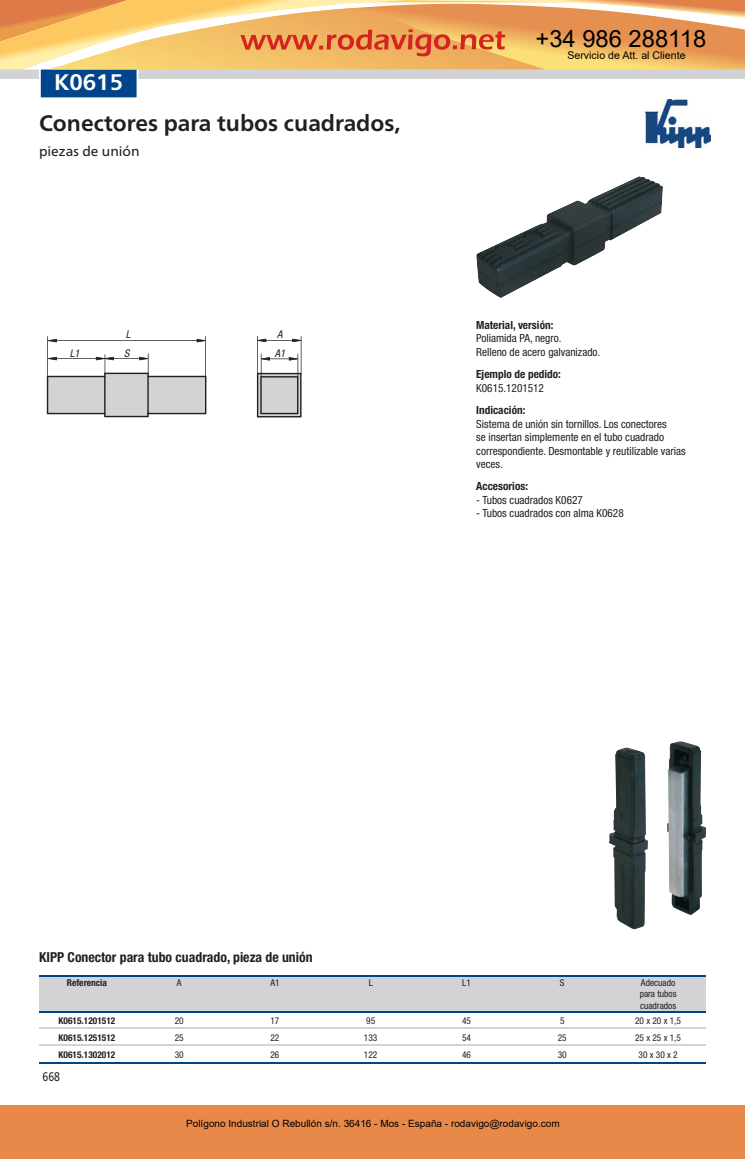
<style>
.page{position:relative;width:745px;height:1159px;background:#fff}
.page>*{position:absolute;margin:0;border:0;box-sizing:border-box;transform-origin:0 0}
.t1{font:23.75px "Arial";color:#000}
.t2{font:700 22.5px "Frutiger Neue LTW1 G";color:#231f20}
.t3{font:700 22.5px "Frutiger Neue LTW1 G";color:#fff}
.t4{font:700 condensed 13.75px "Helvetica Neue LTW1 G";color:#231f20}
.t5{font:13.75px "Frutiger Neue LTW1 G";color:#231f20}
.t6{font:12.5px "Frutiger Neue LTW1 G";color:#231f20;scale:.81 1}
.t7{font:condensed 11.25px/13.5px "Helvetica Neue LTW1 G";color:#231f20}
.t8{font:700 condensed 11.25px "Helvetica Neue LTW1 G";color:#231f20}
.t9{font:10.62px "Arial";color:#000}
.t10{font:italic condensed 10.62px "Helvetica Neue LTW1 G";color:#231f20}
.t11{font:10px "Arial";color:#000}
.t12{font:condensed 9.38px/11.6px "Helvetica Neue LTW1 G";color:#231f20}
.t13{font:700 condensed 9.38px "Helvetica Neue LTW1 G";color:#231f20}
</style>
<div class="page">
<img style="left:645px;top:100px;width:65px;height:48px">
<img style="left:476px;top:176px;width:186px;height:122px">
<hr style="left:257px;top:336px;width:1px;height:38px;background:#231f20">
<hr style="left:300px;top:336px;width:1px;height:38px;background:#231f20">
<hr style="left:258px;top:340px;width:42px;height:1px;background:#231f20">
<hr style="left:49px;top:340px;width:155px;height:1px;background:#231f20">
<hr style="left:47px;top:336px;width:1px;height:41px;background:#231f20">
<hr style="left:205px;top:336px;width:1px;height:41px;background:#231f20">
<svg style="left:196px;top:339px;width:10px;height:3px"></svg>
<svg style="left:292px;top:339px;width:9px;height:3px"></svg>
<svg style="left:48px;top:339px;width:9px;height:3px"></svg>
<svg style="left:47px;top:353px;width:159px;height:64px"></svg>
<svg style="left:257px;top:353px;width:44px;height:64px"></svg>
<svg style="left:257px;top:339px;width:9px;height:3px"></svg>
<img style="left:608px;top:741px;width:97px;height:188px">
<hr style="left:39px;top:976px;width:666px;height:1px;background:#00448c">
<div style="left:39px;top:977px;width:666px;height:34px;background:#d1d3d4"></div>
<hr style="left:39px;top:1011px;width:666px;height:1px;background:#00448c">
<hr style="left:39px;top:1027px;width:666px;height:1px;background:#d1d3d4">
<hr style="left:39px;top:1044px;width:666px;height:2px;background:#d1d3d4">
<hr style="left:39px;top:1062px;width:666px;height:1px;background:#00448c">
<div style="left:0;top:1105px;width:744px;height:54px;background:#e88949"></div>
<svg style="left:0;top:0;width:744px;height:98px"></svg>
<h1 class="t1" style="left:535px;top:22px;width:172px">+34 986 288118</h1>
<h2 class="t3" style="left:54px;top:74px;width:70px">K0615</h2>
<h2 class="t2" style="left:39px;top:115px;width:362px">Conectores para tubos cuadrados,</h2>
<p class="t5" style="left:39px;top:146px;width:102px">piezas de unión</p>
<p class="t10" style="left:126px;top:328px;width:6px">L</p>
<p class="t10" style="left:277px;top:328px;width:7px">A</p>
<p class="t10" style="left:70px;top:347px;width:11px">L1</p>
<p class="t10" style="left:124px;top:347px;width:7px">S</p>
<p class="t10" style="left:274px;top:347px;width:12px">A1</p>
<p class="t9" style="left:567px;top:48px;width:120px">Servicio de Att. al Cliente</p>
<p class="t8" style="left:476px;top:321px;width:79px">Material, versión:</p>
<p class="t7" style="left:476px;top:333px;width:125px">Poliamida PA, negro.<br>Relleno de acero galvanizado.</p>
<p class="t8" style="left:476px;top:370px;width:86px">Ejemplo de pedido:</p>
<p class="t7" style="left:476px;top:382px;width:69px">K0615.1201512</p>
<p class="t8" style="left:476px;top:406px;width:51px">Indicación:</p>
<p class="t7" style="left:476px;top:418px;width:211px">Sistema de unión sin tornillos. Los conectores<br>se insertan simplemente en el tubo cuadrado correspondiente. Desmontable y reutilizable varias veces.</p>
<p class="t8" style="left:476px;top:482px;width:53px">Accesorios:</p>
<p class="t7" style="left:476px;top:494px;width:108px">- Tubos cuadrados K0627</p>
<p class="t7" style="left:476px;top:508px;width:149px">- Tubos cuadrados con alma K0628</p>
<p class="t4" style="left:39px;top:952px;width:275px">KIPP Conector para tubo cuadrado, pieza de unión</p>
<p class="t13" style="left:67px;top:979px;width:41px">Referencia</p>
<p class="t12" style="left:177px;top:978px;width:6px">A</p>
<p class="t12" style="left:270px;top:978px;width:11px">A1</p>
<p class="t12" style="left:368px;top:978px;width:6px">L</p>
<p class="t12" style="left:462px;top:978px;width:10px">L1</p>
<p class="t12" style="left:559px;top:978px;width:6px">S</p>
<p class="t12" style="left:639px;top:978px;width:38px">Adecuado para tubos cuadrados</p>
<p class="t13" style="left:58px;top:1017px;width:58px">K0615.1201512</p>
<p class="t12" style="left:174px;top:1015px;width:11px">20</p>
<p class="t12" style="left:270px;top:1015px;width:11px">17</p>
<p class="t12" style="left:366px;top:1015px;width:10px">95</p>
<p class="t12" style="left:461px;top:1015px;width:10px">45</p>
<p class="t12" style="left:559px;top:1015px;width:6px">5</p>
<p class="t12" style="left:634px;top:1015px;width:47px">20 x 20 x 1,5</p>
<p class="t13" style="left:58px;top:1034px;width:58px">K0615.1251512</p>
<p class="t12" style="left:174px;top:1033px;width:11px">25</p>
<p class="t12" style="left:270px;top:1033px;width:11px">22</p>
<p class="t12" style="left:364px;top:1033px;width:15px">133</p>
<p class="t12" style="left:461px;top:1033px;width:10px">54</p>
<p class="t12" style="left:557px;top:1033px;width:10px">25</p>
<p class="t12" style="left:634px;top:1033px;width:47px">25 x 25 x 1,5</p>
<p class="t13" style="left:58px;top:1051px;width:58px">K0615.1302012</p>
<p class="t12" style="left:174px;top:1050px;width:11px">30</p>
<p class="t12" style="left:270px;top:1050px;width:11px">26</p>
<p class="t12" style="left:364px;top:1050px;width:15px">122</p>
<p class="t12" style="left:461px;top:1050px;width:10px">46</p>
<p class="t12" style="left:557px;top:1050px;width:10px">30</p>
<p class="t12" style="left:638px;top:1050px;width:41px">30 x 30 x 2</p>
<p class="t6" style="left:43px;top:1071px;width:23px">668</p>
<p class="t11" style="left:186px;top:1117px;width:375px">Polígono Industrial O Rebullón s/n. 36416 - Mos - España - rodavigo@rodavigo.com</p>
</div>
